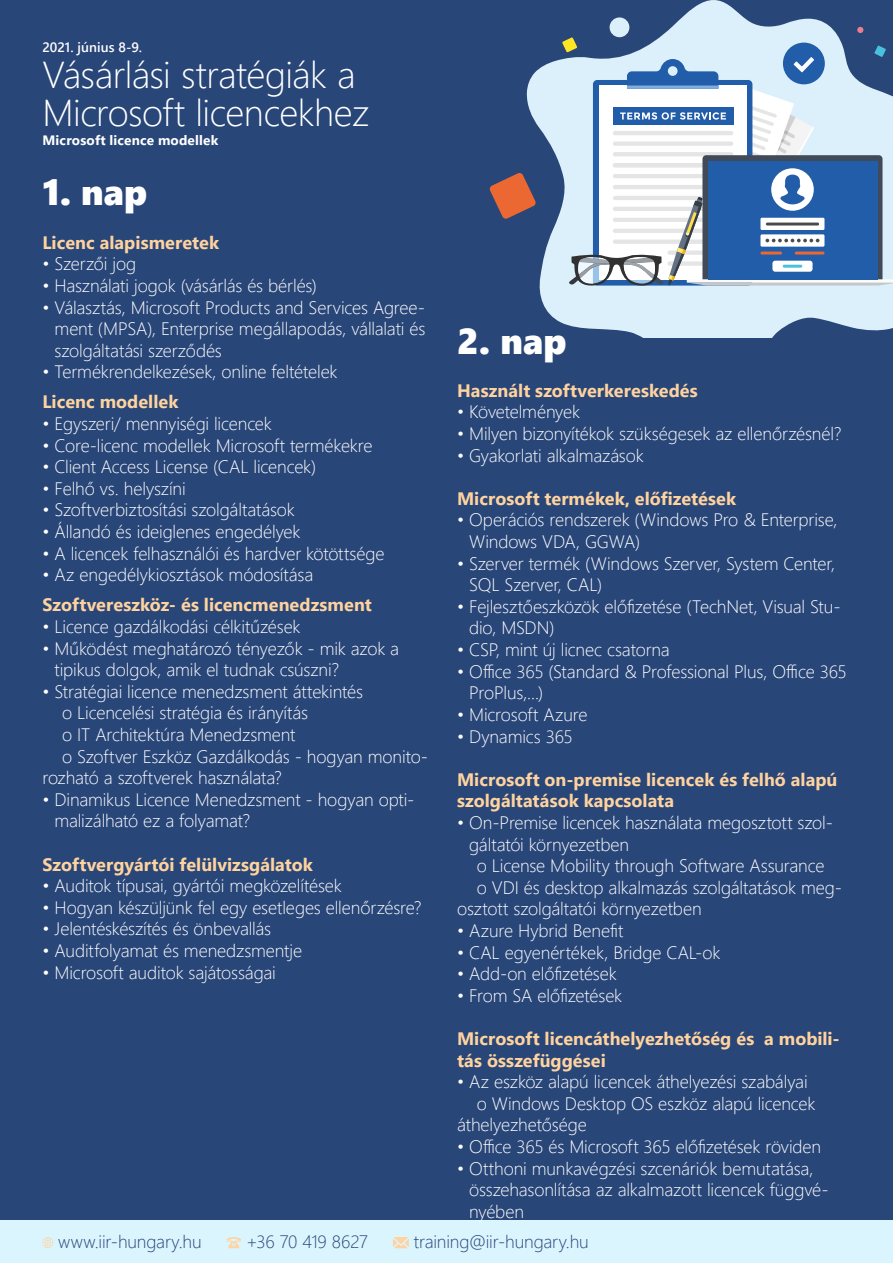
<style>
.page{position:relative;width:893px;height:1263px;background:#294678}
.page>*{position:absolute;margin:0;border:0;box-sizing:border-box;transform-origin:0 0}
.t1{font:300 37.35px/37.3px "Segoe UI";letter-spacing:-.015em;color:#fff}
.t2{font:36px "Segoe UI Black";letter-spacing:.005em;color:#fff}
.t3{font:300 18px/21.6px "Segoe UI";letter-spacing:-.01em;color:#fff}
.t4{font:700 18px/21.6px "Segoe UI";color:#ffd39f}
.t5{font:300 18px "Segoe UI";letter-spacing:-.01em;color:#294678}
.t6{font:700 13.5px "Segoe UI";letter-spacing:.015em;color:#fff}
.t7{font:600 13.5px "Segoe UI";letter-spacing:.005em;color:#fff}
</style>
<div class="page">
<svg style="left:526px;top:0;width:367px;height:337px;fill:#dcf0fb"></svg>
<div style="left:610px;top:17px;width:19px;height:20px;background:#dcf0fb;border-radius:50%"></div>
<svg style="left:562px;top:27px;width:331px;height:260px;background:#9eb6d2"></svg>
<svg style="left:490px;top:172px;width:46px;height:47px"></svg>
<div style="left:0;top:1220px;width:893px;height:43px;background:#dbf5ff"></div>
<svg style="left:43px;top:1237px;width:10px;height:11px"></svg>
<svg style="left:226px;top:1237px;width:15px;height:11px"></svg>
<svg style="left:393px;top:1237px;width:16px;height:11px"></svg>
<p class="t7" style="left:43px;top:35px;width:101px">2021. június 8-9.</p>
<h1 class="t1" style="left:43px;top:53px;width:329px">Vásárlási stratégiák a<br>Microsoft licencekhez</h1>
<p class="t6" style="left:43px;top:127px;width:177px">Microsoft licence modellek</p>
<h2 class="t2" style="left:43px;top:167px;width:106px">1. nap</h2>
<p class="t4" style="left:43px;top:230px;width:178px">Licenc alapismeretek</p>
<p class="t3" style="left:43px;top:251px;width:95px">• Szerzői jog</p>
<p class="t3" style="left:43px;top:273px;width:276px">• Használati jogok (vásárlás és bérlés)</p>
<p class="t3" style="left:55px;top:295px;width:372px;text-align:justify;text-indent:-12px">• Választás, Microsoft Products and Services Agree&shy;ment (MPSA), Enterprise megállapodás, vállalati és szolgáltatási szerződés</p>
<p class="t3" style="left:43px;top:359px;width:297px">• Termékrendelkezések, online feltételek</p>
<p class="t4" style="left:43px;top:390px;width:137px">Licenc modellek</p>
<p class="t3" style="left:43px;top:411px;width:231px">• Egyszeri/ mennyiségi licencek</p>
<p class="t3" style="left:43px;top:433px;width:332px">• Core-licenc modellek Microsoft termékekre</p>
<p class="t3" style="left:43px;top:454px;width:275px">• Client Access License (CAL licencek)</p>
<p class="t3" style="left:43px;top:476px;width:145px">• Felhő vs. helyszíni</p>
<p class="t3" style="left:43px;top:497px;width:254px">• Szoftverbiztosítási szolgáltatások</p>
<p class="t3" style="left:43px;top:519px;width:260px">• Állandó és ideiglenes engedélyek</p>
<p class="t3" style="left:43px;top:541px;width:344px">• A licencek felhasználói és hardver kötöttsége</p>
<p class="t3" style="left:43px;top:562px;width:272px">• Az engedélykiosztások módosítása</p>
<p class="t4" style="left:43px;top:593px;width:331px">Szoftvereszköz- és licencmenedzsment</p>
<p class="t3" style="left:43px;top:614px;width:260px">• Licence gazdálkodási célkitűzések</p>
<p class="t3" style="left:55px;top:636px;width:346px;text-indent:-12px">• Működést meghatározó tényezők - mik azok a tipikus dolgok, amik el tudnak csúszni?</p>
<p class="t3" style="left:43px;top:679px;width:322px">• Stratégiai licence menedzsment áttekintés</p>
<p class="t3" style="left:62px;top:700px;width:247px">o Licencelési stratégia és irányítás</p>
<p class="t3" style="left:62px;top:722px;width:235px">o IT Architektúra Menedzsment</p>
<p class="t3" style="left:62px;top:744px;width:367px">o Szoftver Eszköz Gazdálkodás - hogyan monito-</p>
<p class="t3" style="left:43px;top:765px;width:241px">rozható a szoftverek használata?</p>
<p class="t3" style="left:55px;top:787px;width:361px;text-indent:-12px">• Dinamikus Licence Menedzsment - hogyan opti&shy;malizálható ez a folyamat?</p>
<p class="t4" style="left:43px;top:852px;width:272px">Szoftvergyártói felülvizsgálatok</p>
<p class="t3" style="left:43px;top:873px;width:301px">• Auditok típusai, gyártói megközelítések</p>
<p class="t3" style="left:43px;top:895px;width:380px">• Hogyan készüljünk fel egy esetleges ellenőrzésre?</p>
<p class="t3" style="left:43px;top:916px;width:230px">• Jelentéskészítés és önbevallás</p>
<p class="t3" style="left:43px;top:938px;width:261px">• Auditfolyamat és menedzsmentje</p>
<p class="t3" style="left:43px;top:960px;width:235px">• Microsoft auditok sajátosságai</p>
<h2 class="t2" style="left:457px;top:315px;width:111px">2. nap</h2>
<p class="t4" style="left:457px;top:378px;width:242px">Használt szoftverkereskedés</p>
<p class="t3" style="left:457px;top:399px;width:125px">• Követelmények</p>
<p class="t3" style="left:457px;top:421px;width:386px">• Milyen bizonyítékok szükségesek az ellenőrzésnél?</p>
<p class="t3" style="left:457px;top:443px;width:188px">• Gyakorlati alkalmazások</p>
<p class="t4" style="left:457px;top:486px;width:281px">Microsoft termékek, előfizetések</p>
<p class="t3" style="left:469px;top:507px;width:370px;text-indent:-12px">• Operációs rendszerek (Windows Pro &amp; Enterprise,<br>Windows VDA, GGWA)</p>
<p class="t3" style="left:469px;top:551px;width:367px;text-indent:-12px">• Szerver termék (Windows Szerver, System Center,<br>SQL Szerver, CAL)</p>
<p class="t3" style="left:469px;top:594px;width:373px;text-indent:-12px">• Fejlesztőeszközök előfizetése (TechNet, Visual Stu&shy;dio, MSDN)</p>
<p class="t3" style="left:457px;top:637px;width:214px">• CSP, mint új licnec csatorna</p>
<p class="t3" style="left:469px;top:659px;width:379px;text-indent:-12px">• Office 365 (Standard &amp; Professional Plus, Office 365<br>ProPlus,…)</p>
<p class="t3" style="left:457px;top:702px;width:132px">• Microsoft Azure</p>
<p class="t3" style="left:457px;top:723px;width:117px">• Dynamics 365</p>
<p class="t4" style="left:457px;top:767px;width:382px">Microsoft on-premise licencek és felhő alapú szolgáltatások kapcsolata</p>
<p class="t3" style="left:457px;top:810px;width:377px">• On-Premise licencek használata megosztott szol-</p>
<p class="t3" style="left:469px;top:831px;width:161px">gáltatói környezetben</p>
<p class="t3" style="left:477px;top:853px;width:349px">o License Mobility through Software Assurance</p>
<p class="t3" style="left:477px;top:875px;width:367px">o VDI és desktop alkalmazás szolgáltatások meg-</p>
<p class="t3" style="left:457px;top:896px;width:246px">osztott szolgáltatói környezetben</p>
<p class="t3" style="left:457px;top:918px;width:168px">• Azure Hybrid Benefit</p>
<p class="t3" style="left:457px;top:939px;width:265px">• CAL egyenértékek, Bridge CAL-ok</p>
<p class="t3" style="left:457px;top:961px;width:161px">• Add-on előfizetések</p>
<p class="t3" style="left:457px;top:983px;width:167px">• From SA előfizetések</p>
<p class="t4" style="left:457px;top:1026px;width:384px">Microsoft licencáthelyezhetőség és a mobili&shy;tás összefüggései</p>
<p class="t3" style="left:457px;top:1069px;width:352px">• Az eszköz alapú licencek áthelyezési szabályai</p>
<p class="t3" style="left:477px;top:1091px;width:340px">o Windows Desktop OS eszköz alapú licencek</p>
<p class="t3" style="left:457px;top:1112px;width:131px">áthelyezhetősége</p>
<p class="t3" style="left:457px;top:1134px;width:366px">• Office 365 és Microsoft 365 előfizetések röviden</p>
<p class="t3" style="left:469px;top:1155px;width:361px;text-indent:-12px">• Otthoni munkavégzési szcenáriók bemutatása, összehasonlítása az alkalmazott licencek függvé&shy;nyében</p>
<p class="t5" style="left:58px;top:1225px;width:145px">www.iir-hungary.hu</p>
<p class="t5" style="left:246px;top:1225px;width:124px">+36 70 419 8627</p>
<p class="t5" style="left:414px;top:1225px;width:177px">training@iir-hungary.hu</p>
</div>
